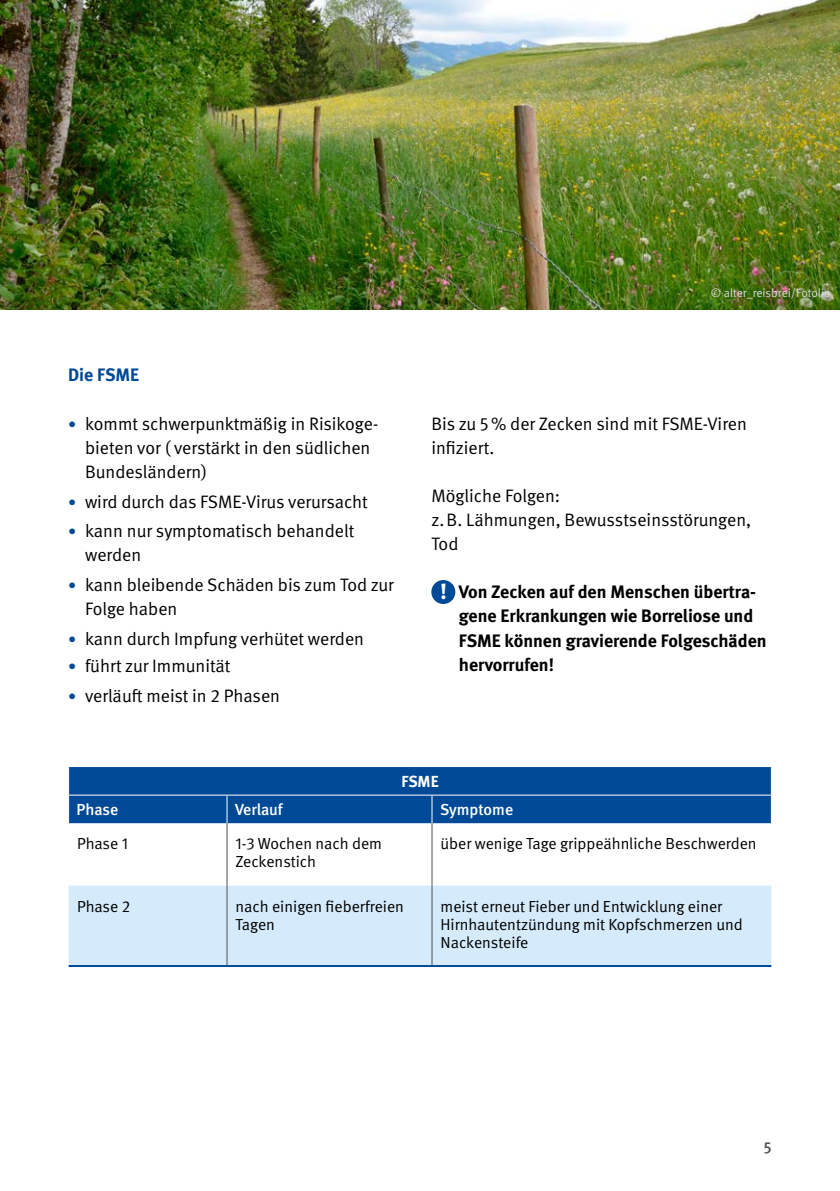
<style>
.page{position:relative;width:840px;height:1191px;background:#fff}
.page>*{position:absolute;margin:0;border:0;box-sizing:border-box;transform-origin:0 0}
.t1{font:18px/24.2px "DGUV Meta";color:#000}
.t2{font:700 18px/24.2px "DGUV Meta";color:#000}
.t3{font:700 18px "DGUV Meta";color:#004996}
.t4{font:16px/18px "DGUV Meta";color:#000}
.t5{font:500 16px "DGUV Meta";color:#fff}
.t6{font:700 16px "DGUV Meta";color:#fff}
.t7{font:500 16px "DGUV Meta";color:#504f53}
.t8{font:12px "DGUV Meta";letter-spacing:-.005em;color:#dadada}
.s1{font-size:16px;color:#004996}
.s2{font-family:"DGUV Meta Serif";font-size:22px;color:#fff}
</style>
<div class="page">
<div style="left:431px;top:580px;width:24px;height:24px;background:#004996;border-radius:50%"></div>
<div style="left:69px;top:885px;width:702px;height:80px;background:#d5ebfb"></div>
<hr style="left:226px;top:823px;width:1px;height:62px;background:#504f53">
<hr style="left:226px;top:885px;width:1px;height:80px;background:#504f53">
<hr style="left:431px;top:823px;width:1px;height:62px;background:#504f53">
<hr style="left:431px;top:885px;width:1px;height:80px;background:#504f53">
<hr style="left:69px;top:965px;width:158px;height:2px;background:#004a96">
<hr style="left:227px;top:965px;width:205px;height:2px;background:#004a96">
<hr style="left:432px;top:965px;width:339px;height:2px;background:#004a96">
<div style="left:68px;top:767px;width:703px;height:56px;background:#004996"></div>
<hr style="left:68px;top:794px;width:159px;height:1px;background:#fff">
<hr style="left:227px;top:794px;width:205px;height:1px;background:#fff">
<hr style="left:432px;top:794px;width:339px;height:1px;background:#fff">
<img style="left:0;top:0;width:839px;height:309px">
<p class="t3" style="left:68px;top:364px;width:72px">Die FSME</p>
<p class="t1" style="left:85px;top:412px;width:294px;text-indent:-17px"><span class="s1">•</span> kommt schwerpunktmäßig in Risikoge&shy;bieten vor ( verstärkt in den südlichen<br>Bundesländern)</p>
<p class="t1" style="left:68px;top:490px;width:301px"><span class="s1">•</span> wird durch das FSME-Virus verursacht</p>
<p class="t1" style="left:85px;top:519px;width:270px;text-indent:-17px"><span class="s1">•</span> kann nur symptomatisch behandelt werden</p>
<p class="t1" style="left:85px;top:573px;width:310px;text-indent:-17px"><span class="s1">•</span> kann bleibende Schäden bis zum Tod zur<br>Folge haben</p>
<p class="t1" style="left:68px;top:627px;width:297px"><span class="s1">•</span> kann durch Impfung verhütet werden</p>
<p class="t1" style="left:68px;top:654px;width:164px"><span class="s1">•</span> führt zur Immunität</p>
<p class="t1" style="left:68px;top:684px;width:213px"><span class="s1">•</span> verläuft meist in 2 Phasen</p>
<p class="t8" style="left:710px;top:286px;width:121px">© alter_reisbrei/Fotolia</p>
<p class="t1" style="left:431px;top:412px;width:317px">Bis zu 5% der Zecken sind mit FSME-Viren infiziert.</p>
<p class="t1" style="left:431px;top:484px;width:321px">Mögliche Folgen:<br>z.B. Lähmungen, Bewusstseinsstörungen,<br>Tod</p>
<p class="t2" style="left:458px;top:580px;width:309px;text-indent:-19px"><span class="s2">!</span> Von Zecken auf den Menschen übertra&shy;gene Erkrankungen wie Borreliose und<br>FSME können gravierende Folgeschäden hervorrufen!</p>
<p class="t6" style="left:401px;top:772px;width:39px">FSME</p>
<p class="t5" style="left:77px;top:800px;width:43px">Phase</p>
<p class="t5" style="left:235px;top:800px;width:49px">Verlauf</p>
<p class="t5" style="left:440px;top:800px;width:75px">Symptome</p>
<p class="t4" style="left:77px;top:835px;width:52px">Phase 1</p>
<p class="t4" style="left:235px;top:835px;width:148px">1-3 Wochen nach dem<br>Zeckenstich</p>
<p class="t4" style="left:440px;top:835px;width:317px">über wenige Tage grippeähnliche Beschwerden</p>
<p class="t4" style="left:77px;top:897px;width:54px">Phase 2</p>
<p class="t4" style="left:235px;top:897px;width:170px">nach einigen fieberfreien<br>Tagen</p>
<p class="t4" style="left:440px;top:897px;width:303px">meist erneut Fieber und Entwicklung einer<br>Hirnhautentzündung mit Kopfschmerzen und<br>Nackensteife</p>
<p class="t7" style="left:763px;top:1137px;width:9px">5</p>
</div>
